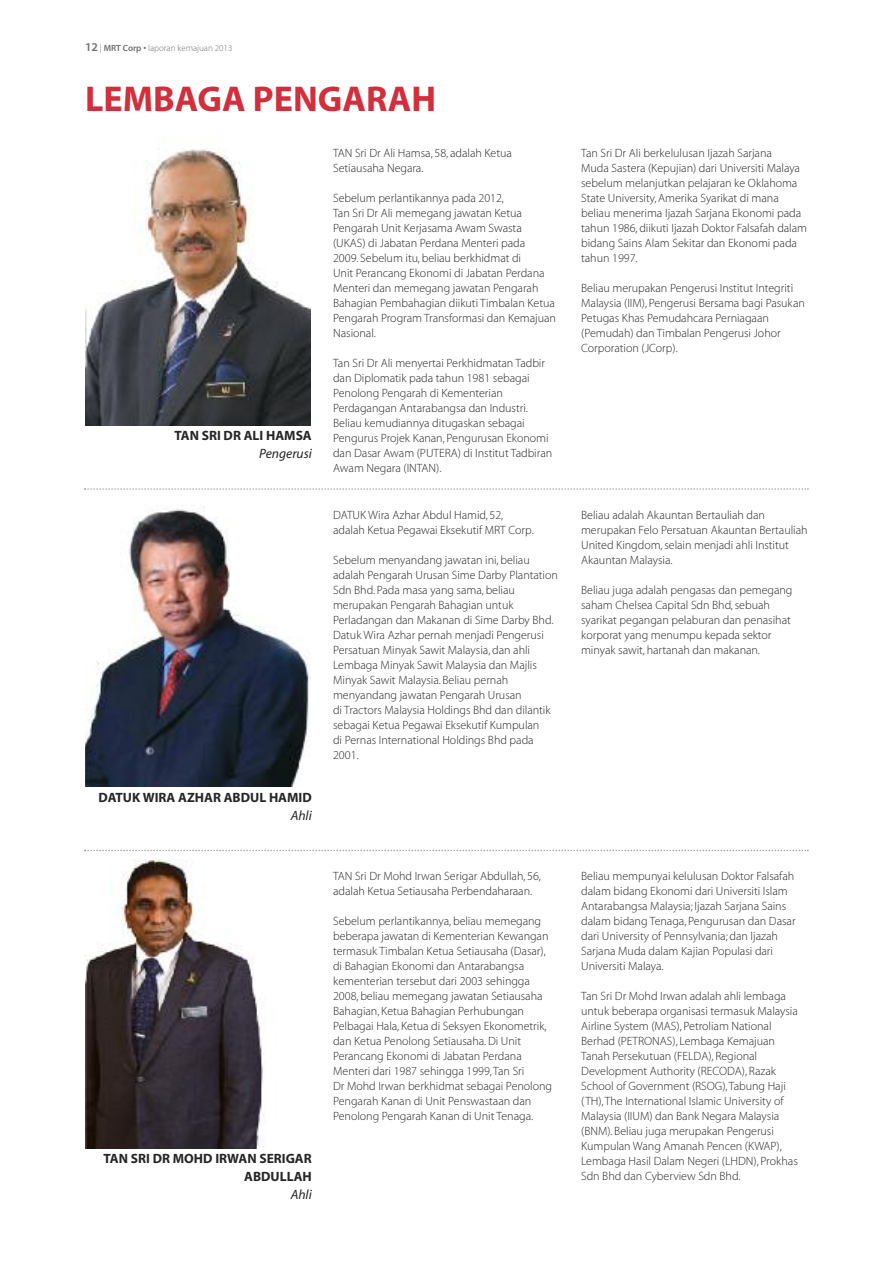
<style>
.page{position:relative;width:893px;height:1263px;background:#fff}
.page>*{position:absolute;margin:0;border:0;box-sizing:border-box;transform-origin:0 0}
.t1{font:36px "Myriad MM 700 wt 600 wd";color:#d12f3b}
.t2{font:13.5px/18px "Myriad MM 700 wt 600 wd";color:#272627;text-align:right}
.t3{font:13.5px "Myriad MM It 412 wt 601 wd";color:#272627}
.t4{font:12px/15px "Myriad MM 215 wt 600 wd";color:#272627}
.t5{font:9px "Myriad MM 215 wt 600 wd";color:#6d6e71}
.s1{font-family:"Myriad MM 565 wt 600 wd";font-size:12px}
.s2{font-family:"Myriad MM 565 wt 600 wd"}
</style>
<div class="page">
<svg style="left:84px;top:488px;width:725px;height:2px"></svg>
<svg style="left:84px;top:850px;width:725px;height:1px"></svg>
<img style="left:85px;top:148px;width:225px;height:277px">
<img style="left:85px;top:507px;width:225px;height:280px">
<img style="left:85px;top:859px;width:179px;height:289px">
<p class="t5" style="left:85px;top:45px;width:149px"><span class="s1">12</span> | <span class="s2">MRT Corp •</span> laporan kemajuan 2013</p>
<h1 class="t1" style="left:85px;top:85px;width:353px">LEMBAGA PENGARAH</h1>
<p class="t2" style="left:174px;top:428px;width:139px">TAN SRI DR ALI HAMSA</p>
<p class="t3" style="left:259px;top:449px;width:54px">Pengerusi</p>
<p class="t2" style="left:99px;top:789px;width:215px">DATUK WIRA AZHAR ABDUL HAMID</p>
<p class="t3" style="left:291px;top:810px;width:23px">Ahli</p>
<p class="t2" style="left:104px;top:1151px;width:210px">TAN SRI DR MOHD IRWAN SERIGAR<br>ABDULLAH</p>
<p class="t3" style="left:291px;top:1190px;width:23px">Ahli</p>
<p class="t4" style="left:333px;top:147px;width:180px">TAN Sri Dr Ali Hamsa, 58, adalah Ketua<br>Setiausaha Negara.</p>
<p class="t4" style="left:333px;top:192px;width:224px">Sebelum perlantikannya pada 2012,<br>Tan Sri Dr Ali memegang jawatan Ketua Pengarah Unit Kerjasama Awam Swasta (UKAS) di Jabatan Perdana Menteri pada<br>2009. Sebelum itu, beliau berkhidmat di<br>Unit Perancang Ekonomi di Jabatan Perdana Menteri dan memegang jawatan Pengarah Bahagian Pembahagian diikuti Timbalan Ketua Pengarah Program Transformasi dan Kemajuan Nasional.</p>
<p class="t4" style="left:333px;top:357px;width:221px">Tan Sri Dr Ali menyertai Perkhidmatan Tadbir dan Diplomatik pada tahun 1981 sebagai Penolong Pengarah di Kementerian Perdagangan Antarabangsa dan Industri.<br>Beliau kemudiannya ditugaskan sebagai Pengurus Projek Kanan, Pengurusan Ekonomi dan Dasar Awam (PUTERA) di Institut Tadbiran Awam Negara (INTAN).</p>
<p class="t4" style="left:333px;top:508px;width:202px">DATUK Wira Azhar Abdul Hamid, 52, adalah Ketua Pegawai Eksekutif MRT Corp.</p>
<p class="t4" style="left:333px;top:553px;width:226px">Sebelum menyandang jawatan ini, beliau adalah Pengarah Urusan Sime Darby Plantation Sdn Bhd. Pada masa yang sama, beliau merupakan Pengarah Bahagian untuk Perladangan dan Makanan di Sime Darby Bhd.<br>Datuk Wira Azhar pernah menjadi Pengerusi Persatuan Minyak Sawit Malaysia, dan ahli Lembaga Minyak Sawit Malaysia dan Majlis Minyak Sawit Malaysia. Beliau pernah menyandang jawatan Pengarah Urusan<br>di Tractors Malaysia Holdings Bhd dan dilantik sebagai Ketua Pegawai Eksekutif Kumpulan<br>di Pernas International Holdings Bhd pada 2001.</p>
<p class="t4" style="left:333px;top:870px;width:209px">TAN Sri Dr Mohd Irwan Serigar Abdullah, 56, adalah Ketua Setiausaha Perbendaharaan.</p>
<p class="t4" style="left:333px;top:915px;width:221px">Sebelum perlantikannya, beliau memegang beberapa jawatan di Kementerian Kewangan termasuk Timbalan Ketua Setiausaha (Dasar), di Bahagian Ekonomi dan Antarabangsa kementerian tersebut dari 2003 sehingga 2008, beliau memegang jawatan Setiausaha Bahagian, Ketua Bahagian Perhubungan Pelbagai Hala, Ketua di Seksyen Ekonometrik, dan Ketua Penolong Setiausaha.Di Unit Perancang Ekonomi di Jabatan Perdana Menteri dari 1987 sehingga 1999,Tan Sri<br>Dr Mohd Irwan berkhidmat sebagai Penolong Pengarah Kanan di Unit Penswastaan dan Penolong Pengarah Kanan di Unit Tenaga.</p>
<p class="t4" style="left:581px;top:147px;width:227px">Tan Sri Dr Ali berkelulusan Ijazah Sarjana<br>Muda Sastera (Kepujian) dari Universiti Malaya sebelum melanjutkan pelajaran ke Oklahoma State University,Amerika Syarikat di mana beliau menerima Ijazah Sarjana Ekonomi pada tahun 1986, diikuti Ijazah Doktor Falsafah dalam bidang Sains Alam Sekitar dan Ekonomi pada tahun 1997.</p>
<p class="t4" style="left:581px;top:282px;width:225px">Beliau merupakan Pengerusi Institut Integriti Malaysia (IIM), Pengerusi Bersama bagi Pasukan Petugas Khas Pemudahcara Perniagaan (Pemudah) dan Timbalan Pengerusi Johor Corporation (JCorp).</p>
<p class="t4" style="left:581px;top:508px;width:228px">Beliau adalah Akauntan Bertauliah dan merupakan Felo Persatuan Akauntan Bertauliah United Kingdom,selain menjadi ahli Institut Akauntan Malaysia.</p>
<p class="t4" style="left:581px;top:583px;width:213px">Beliau juga adalah pengasas dan pemegang saham Chelsea Capital Sdn Bhd,sebuah syarikat pegangan pelaburan dan penasihat korporat yang menumpu kepada sektor minyak sawit, hartanah dan makanan.</p>
<p class="t4" style="left:581px;top:870px;width:216px">Beliau mempunyai kelulusan Doktor Falsafah dalam bidang Ekonomi dari Universiti Islam Antarabangsa Malaysia; Ijazah Sarjana Sains dalam bidang Tenaga, Pengurusan dan Dasar dari University of Pennsylvania; dan Ijazah Sarjana Muda dalam Kajian Populasi dari Universiti Malaya.</p>
<p class="t4" style="left:581px;top:990px;width:218px">Tan Sri Dr Mohd Irwan adalah ahli lembaga untuk beberapa organisasi termasuk Malaysia Airline System (MAS), Petroliam National Berhad (PETRONAS), Lembaga Kemajuan Tanah Persekutuan (FELDA), Regional Development Authority (RECODA), Razak School of Government (RSOG),Tabung Haji (TH),The International Islamic University of Malaysia (IIUM) dan Bank Negara Malaysia (BNM). Beliau juga merupakan Pengerusi Kumpulan Wang Amanah Pencen (KWAP), Lembaga Hasil Dalam Negeri (LHDN), Prokhas Sdn Bhd dan Cyberview Sdn Bhd.</p>
</div>
